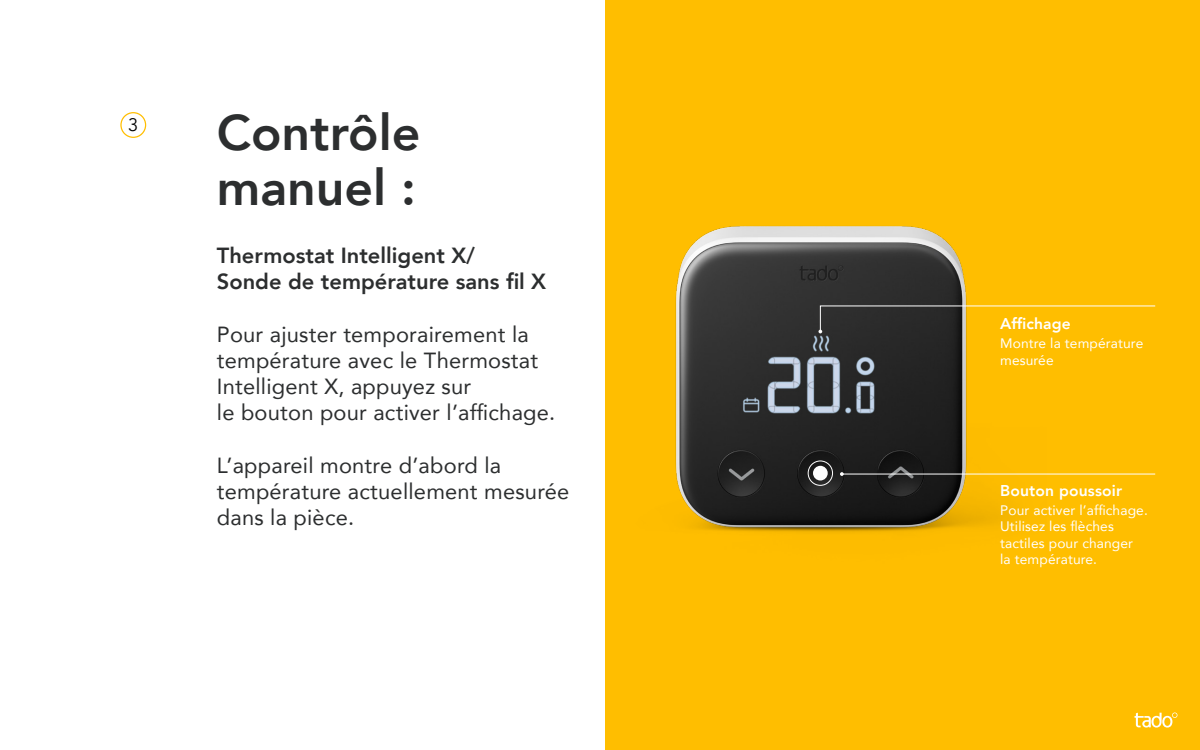
<style>
.page{position:relative;width:1200px;height:750px;background:#fff}
.page>*{position:absolute;margin:0;border:0;box-sizing:border-box;transform-origin:0 0}
.t1{font:800 50px/55px "Avenir";color:#2c2e2f}
.t2{font:21.88px/26.2px "Avenir";letter-spacing:.01em;color:#2c2e2f}
.t3{font:800 21.88px/26.2px "Avenir";color:#2c2e2f}
.t4{font:18.06px "Avenir";color:#000}
.t5{font:800 15.62px "Avenir";letter-spacing:.01em;color:#fff}
.t6{font:13.75px/16.5px "Avenir";letter-spacing:.01em;color:#fff}
</style>
<div class="page">
<div style="left:606px;top:0;width:594px;height:750px;background:#ffbe00"></div>
<img style="left:605px;top:151px;width:441px;height:450px">
<svg style="left:818px;top:305px;width:338px;height:28px"></svg>
<div style="left:120px;top:112px;width:26px;height:26px;border:1px solid #ffbe00;border-radius:50%"></div>
<div style="left:813px;top:466px;width:15px;height:15px;background:#fff;border-radius:50%"></div>
<div style="left:808px;top:461px;width:25px;height:25px;border:1px solid #fff;border-radius:50%"></div>
<hr style="left:842px;top:474px;width:313px;height:1px;background:#fff">
<svg style="left:840px;top:472px;width:4px;height:4px"></svg>
<svg style="left:1135px;top:712px;width:42px;height:16px"></svg>
<p class="t4" style="left:128px;top:114px;width:12px">3</p>
<h1 class="t1" style="left:217px;top:105px;width:205px">Contrôle manuel :</h1>
<p class="t3" style="left:217px;top:242px;width:331px">Thermostat Intelligent X/<br>Sonde de température sans fil X</p>
<p class="t2" style="left:217px;top:320px;width:340px">Pour ajuster temporairement la température avec le Thermostat<br>Intelligent X, appuyez sur<br>le bouton pour activer l’affichage.</p>
<p class="t2" style="left:217px;top:451px;width:354px">L’appareil montre d’abord la température actuellement mesurée dans la pièce.</p>
<p class="t5" style="left:1000px;top:312px;width:72px">Affichage</p>
<p class="t6" style="left:1000px;top:335px;width:145px">Montre la température mesurée</p>
<p class="t5" style="left:1000px;top:479px;width:123px">Bouton poussoir</p>
<p class="t6" style="left:1000px;top:502px;width:149px">Pour activer l’affichage.<br>Utilisez les flèches tactiles pour changer<br>la température.</p>
</div>
